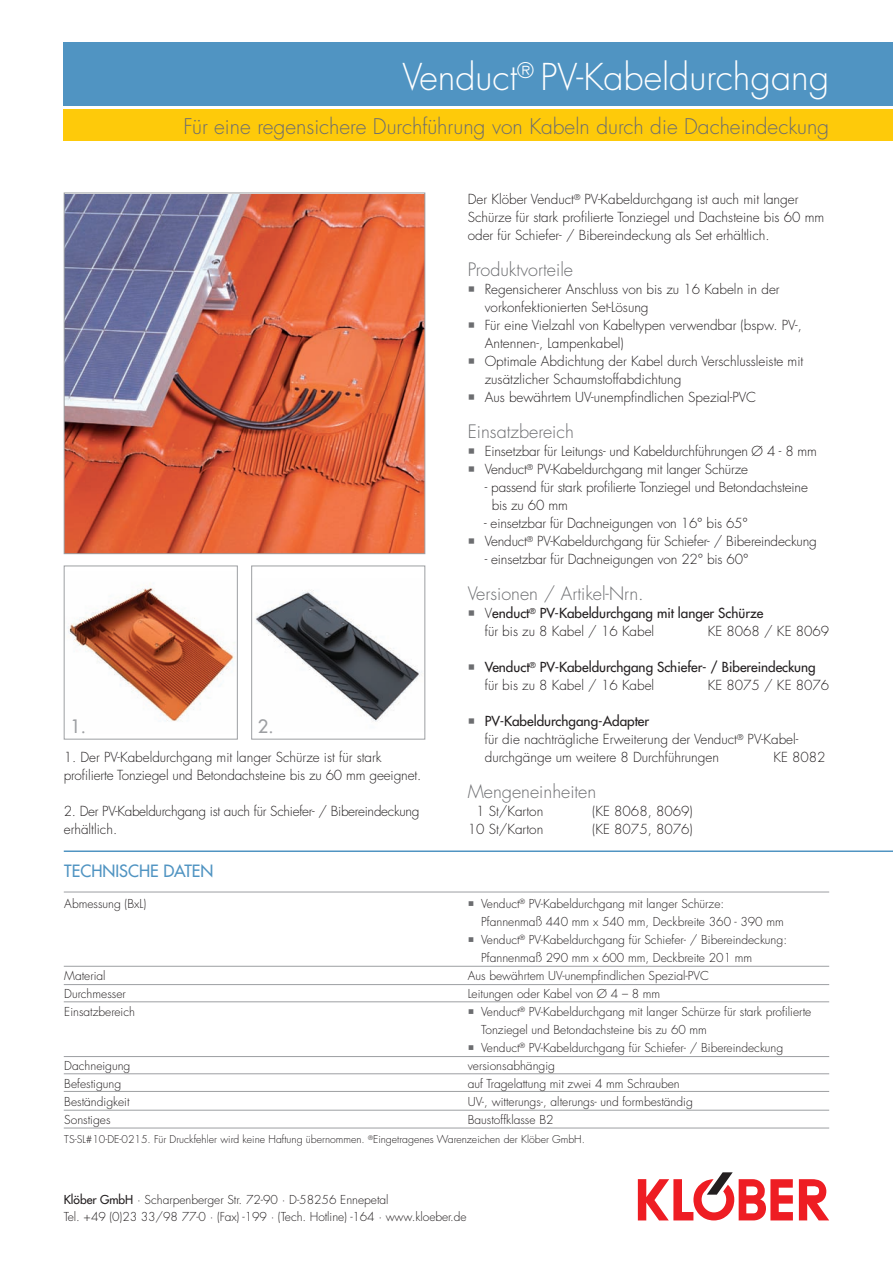
<style>
.page{position:relative;width:893px;height:1263px;background:#fff}
.page>*{position:absolute;margin:0;border:0;box-sizing:border-box;transform-origin:0 0}
.t1{font:300 36px "Futura LT Pro";color:#fff}
.t2{font:300 21px "Futura LT Pro";color:#6c6d70}
.t3{font:300 18px "Futura LT Pro";color:#6c6d70}
.t4{font:500 18px "Futura LT Pro";color:#9d9fa2}
.t5{font:500 16.5px "Futura LT Pro";color:#5094c2}
.t6{font:300 13.5px/18px "Futura LT Pro";color:#231f20}
.t7{font:500 13.5px/18px "Futura LT Pro";color:#231f20}
.t8{font:300 13.5px/18px "Futura LT Pro";letter-spacing:-.02em;color:#231f20}
.t9{font:300 12px "Futura LT Pro";color:#231f20}
.t10{font:300 10.5px "Futura LT Pro";color:#231f20}
.s1{font-weight:300}
.s2{font-weight:500}
.s3{color:#6c6d70}
</style>
<div class="page">
<div style="left:64px;top:43px;width:829px;height:63px;background:#5094c2"></div>
<div style="left:64px;top:109px;width:829px;height:32px;background:#feca0a"></div>
<svg style="left:799px;top:1179px;width:30px;height:41px"></svg>
<svg style="left:638px;top:1172px;width:155px;height:48px"></svg>
<hr style="left:64px;top:850px;width:829px;height:2px;background:#5094c2">
<img style="left:66px;top:195px;width:357px;height:357px">
<div style="left:64px;top:193px;width:361px;height:361px;border:1px solid #9d9fa2"></div>
<img style="left:255px;top:590px;width:165px;height:132px">
<div style="left:251px;top:566px;width:174px;height:173px;border:1px solid #9d9fa2"></div>
<img style="left:68px;top:588px;width:167px;height:133px">
<div style="left:64px;top:566px;width:174px;height:173px;border:1px solid #9d9fa2"></div>
<hr style="left:64px;top:892px;width:765px;height:1px;background:#9d9fa2">
<hr style="left:64px;top:984px;width:765px;height:1px;background:#9d9fa2">
<hr style="left:64px;top:1001px;width:765px;height:1px;background:#9d9fa2">
<hr style="left:64px;top:1128px;width:765px;height:1px;background:#9d9fa2">
<hr style="left:64px;top:1110px;width:765px;height:1px;background:#9d9fa2">
<hr style="left:64px;top:1056px;width:765px;height:1px;background:#9d9fa2">
<hr style="left:64px;top:1073px;width:765px;height:1px;background:#9d9fa2">
<hr style="left:64px;top:1091px;width:765px;height:1px;background:#9d9fa2">
<hr style="left:64px;top:966px;width:765px;height:1px;background:#9d9fa2">
<p class="t1" style="left:402px;top:54px;width:428px">Venduct<sup>®</sup> PV-Kabeldurchgang</p>
<p class="t2" style="left:184px;top:113px;width:647px">Für eine regensichere Durchführung von Kabeln durch die Dacheindeckung</p>
<p class="t4" style="left:71px;top:713px;width:17px">1.</p>
<p class="t4" style="left:258px;top:713px;width:17px">2.</p>
<p class="t6" style="left:64px;top:748px;width:319px">1. Der PV-Kabeldurchgang mit langer Schürze ist für stark</p>
<p class="t6" style="left:64px;top:766px;width:359px">profilierte Tonziegel und Betondachsteine bis zu 60 mm geeignet.</p>
<p class="t8" style="left:64px;top:802px;width:357px">2. Der PV-Kabeldurchgang ist auch für Schiefer- / Bibereindeckung erhältlich.</p>
<p class="t6" style="left:468px;top:190px;width:358px">Der Klöber Venduct<sup>®</sup> PV-Kabeldurchgang ist auch mit langer<br>Schürze für stark profilierte Tonziegel und Dachsteine bis 60 mm oder für Schiefer- / Bibereindeckung als Set erhältlich.</p>
<p class="t3" style="left:468px;top:258px;width:107px">Produktvorteile</p>
<p class="t6" style="left:485px;top:280px;width:296px">Regensicherer Anschluss von bis zu 16 Kabeln in der vorkonfektionierten Set-Lösung</p>
<p class="t6" style="left:485px;top:316px;width:319px">Für eine Vielzahl von Kabeltypen verwendbar (bspw. PV-,<br>Antennen-, Lampenkabel)</p>
<p class="t6" style="left:485px;top:352px;width:320px">Optimale Abdichtung der Kabel durch Verschlussleiste mit zusätzlicher Schaumstoffabdichtung</p>
<p class="t6" style="left:485px;top:388px;width:273px">Aus bewährtem UV-unempfindlichen Spezial-PVC</p>
<p class="t3" style="left:468px;top:420px;width:108px">Einsatzbereich</p>
<p class="t6" style="left:485px;top:442px;width:334px">Einsetzbar für Leitungs- und Kabeldurchführungen Ø 4 - 8 mm</p>
<p class="t6" style="left:485px;top:460px;width:265px">Venduct<sup>®</sup> PV-Kabeldurchgang mit langer Schürze</p>
<p class="t6" style="left:492px;top:478px;width:318px;text-indent:-7px">- passend für stark profilierte Tonziegel und Betondachsteine bis zu 60 mm</p>
<p class="t6" style="left:484px;top:514px;width:265px">- einsetzbar für Dachneigungen von 16° bis 65°</p>
<p class="t6" style="left:485px;top:532px;width:334px">Venduct<sup>®</sup> PV-Kabeldurchgang für Schiefer- / Bibereindeckung</p>
<p class="t6" style="left:485px;top:550px;width:265px">- einsetzbar für Dachneigungen von 22° bis 60°</p>
<p class="t3" style="left:468px;top:582px;width:178px">Versionen / Artikel-Nrn.</p>
<p class="t7" style="left:485px;top:603px;width:280px"><span class="s1">V</span>enduct<sup>®</sup> PV-Kabeldurchgang mit langer Schürze <span class="s1">für bis zu 8 Kabel / 16 Kabel</span></p>
<p class="t6" style="left:708px;top:622px;width:123px">KE 8068 / KE 8069</p>
<p class="t7" style="left:485px;top:657px;width:332px">Venduct<sup>®</sup> PV-Kabeldurchgang Schiefer- / Bibereindeckung <span class="s1">für bis zu 8 Kabel / 16 Kabel</span></p>
<p class="t6" style="left:708px;top:676px;width:123px">KE 8075 / KE 8076</p>
<p class="t6" style="left:485px;top:712px;width:315px"><span class="s2">PV-Kabeldurchgang-Adapter<br></span>für die nachträgliche Erweiterung der Venduct<sup>®</sup> PV-Kabel&shy;durchgänge um weitere 8 Durchführungen</p>
<p class="t6" style="left:773px;top:748px;width:54px">KE 8082</p>
<p class="t3" style="left:468px;top:780px;width:130px">Mengeneinheiten</p>
<p class="t6" style="left:476px;top:802px;width:69px">1 St/Karton</p>
<p class="t6" style="left:592px;top:802px;width:102px">(KE 8068, 8069)</p>
<p class="t6" style="left:468px;top:820px;width:77px">10 St/Karton</p>
<p class="t6" style="left:592px;top:820px;width:102px">(KE 8075, 8076)</p>
<p class="t5" style="left:64px;top:859px;width:151px">TECHNISCHE DATEN</p>
<p class="t9" style="left:64px;top:895px;width:84px">Abmessung (BxL)</p>
<p class="t9" style="left:468px;top:895px;width:258px"><span class="s3">○</span> Venduct<sup>®</sup> PV-Kabeldurchgang mit langer Schürze:</p>
<p class="t9" style="left:481px;top:913px;width:304px">Pfannenmaß 440 mm x 540 mm, Deckbreite 360 - 390 mm</p>
<p class="t9" style="left:468px;top:931px;width:321px"><span class="s3">○</span> Venduct<sup>®</sup> PV-Kabeldurchgang für Schiefer- / Bibereindeckung:</p>
<p class="t9" style="left:481px;top:949px;width:272px">Pfannenmaß 290 mm x 600 mm, Deckbreite 201 mm</p>
<p class="t9" style="left:468px;top:967px;width:243px">Aus bewährtem UV-unempfindlichen Spezial-PVC</p>
<p class="t9" style="left:468px;top:985px;width:194px">Leitungen oder Kabel von Ø 4 – 8 mm</p>
<p class="t9" style="left:468px;top:1003px;width:345px"><span class="s3">○</span> Venduct<sup>®</sup> PV-Kabeldurchgang mit langer Schürze für stark profilierte</p>
<p class="t9" style="left:481px;top:1021px;width:227px">Tonziegel und Betondachsteine bis zu 60 mm</p>
<p class="t9" style="left:468px;top:1039px;width:317px"><span class="s3">○</span> Venduct<sup>®</sup> PV-Kabeldurchgang für Schiefer- / Bibereindeckung</p>
<p class="t9" style="left:468px;top:1057px;width:89px">versionsabhängig</p>
<p class="t9" style="left:468px;top:1075px;width:213px">auf Tragelattung mit zwei 4 mm Schrauben</p>
<p class="t9" style="left:468px;top:1093px;width:227px">UV-, witterungs-, alterungs- und formbeständig</p>
<p class="t9" style="left:468px;top:1111px;width:87px">Baustoffklasse B2</p>
<p class="t9" style="left:64px;top:967px;width:43px">Material</p>
<p class="t9" style="left:64px;top:985px;width:63px">Durchmesser</p>
<p class="t9" style="left:64px;top:1003px;width:72px">Einsatzbereich</p>
<p class="t9" style="left:64px;top:1057px;width:68px">Dachneigung</p>
<p class="t9" style="left:64px;top:1075px;width:58px">Befestigung</p>
<p class="t9" style="left:64px;top:1093px;width:67px">Beständigkeit</p>
<p class="t9" style="left:64px;top:1111px;width:48px">Sonstiges</p>
<p class="t10" style="left:64px;top:1132px;width:522px">TS-SL#10-DE-0215. Für Druckfehler wird keine Haftung übernommen. <sup>®</sup>Eingetragenes Warenzeichen der Klöber GmbH.</p>
<p class="t9" style="left:64px;top:1192px;width:326px"><span class="s2">Klöber GmbH</span> · Scharpenberger Str. 72-90 · D-58256 Ennepetal</p>
<p class="t9" style="left:64px;top:1209px;width:404px">Tel. +49 (0)23 33/98 77-0 · (Fax) -199 · (Tech. Hotline) -164 · www.kloeber.de</p>
</div>
